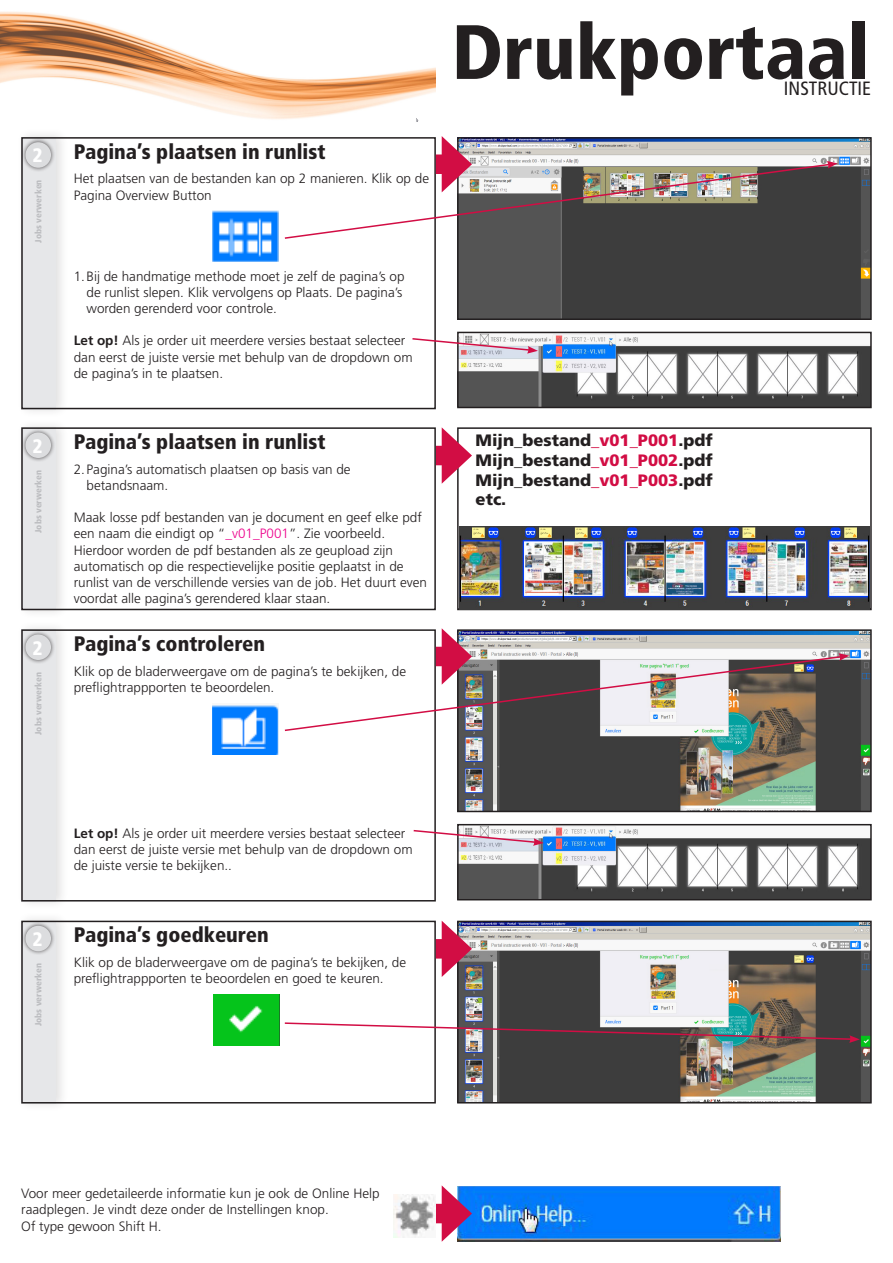
<style>
.page{position:relative;width:893px;height:1263px;background:#fff}
.page>*{position:absolute;margin:0;border:0;box-sizing:border-box;transform-origin:0 0}
.t1{font:900 condensed 76.8px "Frutiger";color:#231f20}
.Kopje{font:900 condensed 21px "Frutiger";color:#231f20}
.t2{font:900 condensed 19.5px "Frutiger";color:#fff}
.t3{font:condensed 19.2px "Frutiger";color:#231f20}
.Plat{font:900 16.5px "Frutiger";color:#231f20}
.Plat-2{font:300 13.5px/16.2px "Frutiger";color:#231f20}
.Kopje-2{font:900 condensed 9px "Frutiger";color:#bcbdc0}
.s1{font-weight:700}
.s2{color:#ed028c}
.s3{color:#d20d44}
</style>
<div class="page">
<div style="left:17px;top:418px;width:52px;height:201px;background:#231f20;opacity:.14"></div>
<div style="left:21px;top:427px;width:34px;height:183px;background:#e6e7e9"></div>
<div style="left:457px;top:427px;width:415px;height:183px;border:2px solid #231f20"></div>
<div style="left:21px;top:428px;width:35px;height:34px;background:#231f20;opacity:.75"></div>
<div style="left:26px;top:432px;width:25px;height:26px;background:#dcdddf;border-radius:50%"></div>
<div style="left:436px;top:446px;width:17px;height:19px;background:#d20d44"></div>
<svg style="left:442px;top:427px;width:30px;height:57px"></svg>
<div style="left:21px;top:427px;width:415px;height:183px;border:2px solid #231f20"></div>
<img style="left:460px;top:526px;width:410px;height:83px">
<img style="left:460px;top:632px;width:409px;height:177px">
<div style="left:457px;top:629px;width:415px;height:183px;border:2px solid #231f20"></div>
<div style="left:17px;top:912px;width:52px;height:200px;background:#231f20;opacity:.14"></div>
<div style="left:21px;top:921px;width:34px;height:182px;background:#e6e7e9"></div>
<div style="left:21px;top:921px;width:415px;height:182px;border:2px solid #231f20"></div>
<div style="left:21px;top:921px;width:35px;height:35px;background:#231f20;opacity:.75"></div>
<div style="left:26px;top:926px;width:25px;height:25px;background:#dcdddf;border-radius:50%"></div>
<img style="left:460px;top:924px;width:409px;height:176px">
<div style="left:457px;top:921px;width:415px;height:182px;border:2px solid #231f20"></div>
<img style="left:214px;top:994px;width:66px;height:51px">
<div style="left:436px;top:939px;width:17px;height:19px;background:#d20d44"></div>
<svg style="left:442px;top:921px;width:30px;height:56px"></svg>
<svg style="left:284px;top:1021px;width:576px;height:22px"></svg>
<div style="left:17px;top:128px;width:52px;height:291px;background:#231f20;opacity:.14"></div>
<div style="left:21px;top:137px;width:34px;height:272px;background:#e6e7e9"></div>
<div style="left:21px;top:137px;width:415px;height:272px;border:2px solid #231f20"></div>
<div style="left:21px;top:138px;width:35px;height:34px;background:#231f20;opacity:.75"></div>
<div style="left:26px;top:142px;width:25px;height:26px;background:#dcdddf;border-radius:50%"></div>
<img style="left:460px;top:140px;width:409px;height:177px">
<div style="left:457px;top:137px;width:415px;height:183px;border:2px solid #231f20"></div>
<img style="left:213px;top:210px;width:66px;height:51px">
<svg style="left:283px;top:136px;width:555px;height:104px"></svg>
<img style="left:460px;top:335px;width:409px;height:70px">
<div style="left:457px;top:332px;width:415px;height:76px;border:2px solid #231f20"></div>
<img style="left:0;top:11px;width:436px;height:111px">
<svg style="left:412px;top:337px;width:126px;height:17px"></svg>
<div style="left:17px;top:620px;width:52px;height:291px;background:#231f20;opacity:.14"></div>
<div style="left:21px;top:629px;width:34px;height:272px;background:#e6e7e9"></div>
<div style="left:21px;top:629px;width:415px;height:272px;border:2px solid #231f20"></div>
<div style="left:21px;top:630px;width:35px;height:34px;background:#231f20;opacity:.75"></div>
<div style="left:26px;top:634px;width:25px;height:26px;background:#dcdddf;border-radius:50%"></div>
<svg style="left:283px;top:628px;width:566px;height:104px"></svg>
<img style="left:460px;top:827px;width:409px;height:70px">
<div style="left:457px;top:824px;width:415px;height:76px;border:2px solid #231f20"></div>
<svg style="left:413px;top:829px;width:131px;height:17px"></svg>
<img style="left:213px;top:705px;width:66px;height:50px">
<img style="left:472px;top:1186px;width:308px;height:56px">
<div style="left:436px;top:1204px;width:17px;height:19px;background:#d20d44"></div>
<svg style="left:442px;top:1185px;width:30px;height:57px"></svg>
<img style="left:393px;top:1195px;width:43px;height:42px">
<p class="t2" style="left:32px;top:144px;width:12px">2</p>
<p class="Kopje-2" style="left:33px;top:243px;width:65px;rotate:-90deg">Jobs verwerken</p>
<p class="Kopje" style="left:74px;top:139px;width:253px">Pagina’s plaatsen in runlist</p>
<p class="Plat-2" style="left:74px;top:171px;width:357px">Het plaatsen van de bestanden kan op 2 manieren. Klik op de<br>Pagina Overview Button</p>
<p class="Plat-2" style="left:87px;top:268px;width:320px;text-indent:-13px">1.Bij de handmatige methode moet je zelf de pagina’s op de runlist slepen. Klik vervolgens op Plaats. De pagina’s worden gerenderd voor controle.</p>
<p class="Plat-2" style="left:74px;top:333px;width:340px"><span class="s1">Let op!</span> Als je order uit meerdere versies bestaat selecteer dan eerst de juiste versie met behulp van de dropdown om de pagina’s in te plaatsen.</p>
<p class="t2" style="left:32px;top:434px;width:12px">2</p>
<p class="Kopje" style="left:74px;top:429px;width:253px">Pagina’s plaatsen in runlist</p>
<p class="Plat-2" style="left:87px;top:461px;width:266px;text-indent:-13px">2.Pagina’s automatisch plaatsen op basis van de betandsnaam.</p>
<p class="Plat-2" style="left:74px;top:509px;width:350px">Maak losse pdf bestanden van je document en geef elke pdf een naam die eindigt op “<span class="s2">_v01_P001</span>”. Zie voorbeeld.</p>
<p class="Plat-2" style="left:74px;top:542px;width:355px">Hierdoor worden de pdf bestanden als ze geupload zijn automatisch op die respectievelijke positie geplaatst in de runlist van de verschillende versies van de job. Het duurt even voordat alle pagina’s gerendered klaar staan.</p>
<p class="Kopje-2" style="left:33px;top:533px;width:65px;rotate:-90deg">Jobs verwerken</p>
<p class="t2" style="left:32px;top:636px;width:12px">2</p>
<p class="Kopje-2" style="left:33px;top:735px;width:65px;rotate:-90deg">Jobs verwerken</p>
<p class="Kopje" style="left:74px;top:631px;width:193px">Pagina’s controleren</p>
<p class="Plat-2" style="left:74px;top:663px;width:334px">Klik op de bladerweergave om de pagina’s te bekijken, de preflightrappporten te beoordelen.</p>
<p class="t1" style="left:452px;top:6px;width:419px">Drukportaal</p>
<p class="t3" style="left:784px;top:78px;width:89px">INSTRUCTIE</p>
<p class="Plat" style="left:476px;top:430px;width:239px">Mijn_bestand<span class="s3">_v01_P001</span>.pdf</p>
<p class="Plat" style="left:476px;top:450px;width:239px">Mijn_bestand<span class="s3">_v01_P002</span>.pdf</p>
<p class="Plat" style="left:476px;top:470px;width:239px">Mijn_bestand<span class="s3">_v01_P003</span>.pdf</p>
<p class="Plat" style="left:476px;top:490px;width:32px">etc.</p>
<p class="t2" style="left:32px;top:927px;width:12px">2</p>
<p class="Kopje-2" style="left:33px;top:1026px;width:65px;rotate:-90deg">Jobs verwerken</p>
<p class="Plat-2" style="left:74px;top:825px;width:340px"><span class="s1">Let op!</span> Als je order uit meerdere versies bestaat selecteer dan eerst de juiste versie met behulp van de dropdown om de juiste versie te bekijken..</p>
<p class="Kopje" style="left:74px;top:922px;width:196px">Pagina’s goedkeuren</p>
<p class="Plat-2" style="left:74px;top:954px;width:334px">Klik op de bladerweergave om de pagina’s te bekijken, de preflightrappporten te beoordelen en goed te keuren.</p>
<p class="Plat-2" style="left:21px;top:1185px;width:360px">Voor meer gedetaileerde informatie kun je ook de Online Help raadplegen. Je vindt deze onder de Instellingen knop.</p>
<p class="Plat-2" style="left:21px;top:1218px;width:142px">Of type gewoon Shift H.</p>
</div>
